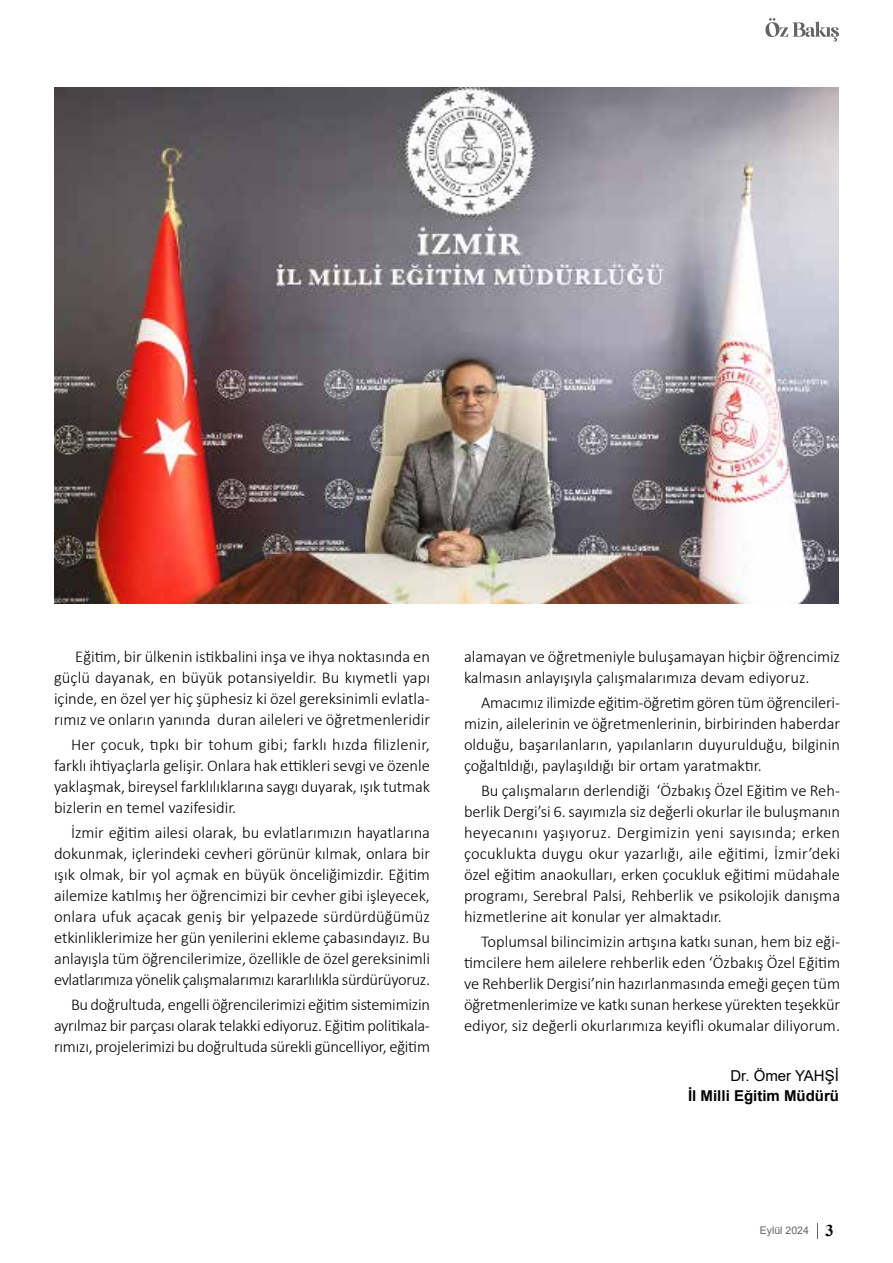
<style>
.page{position:relative;width:893px;height:1263px;background:#fff}
.page>*{position:absolute;margin:0;border:0;box-sizing:border-box;transform-origin:0 0}
.t1{font:300 16.5px/21px "Calibri";color:#000;text-align:justify}
.t2{font:700 15px "Arial";color:#000}
.t3{font:15px "Arial";color:#000}
.t4{font:10.5px "Arial";color:#646363}
.s1{font-family:"Times New Roman";font-weight:700;font-size:16.5px;color:#000}
</style>
<div class="page">
<svg style="left:765px;top:18px;width:74px;height:24px"></svg>
<svg style="left:817px;top:1223px;width:1px;height:16px"></svg>
<img style="left:54px;top:87px;width:785px;height:517px">
<p class="t1" style="left:54px;top:645px;width:378px;text-indent:21px">Eğitim, bir ülkenin istikbalini inşa ve ihya noktasında en güçlü dayanak, en büyük potansiyeldir. Bu kıymetli yapı içinde, en özel yer hiç şüphesiz ki özel gereksinimli evlatla&shy;rımız ve onların yanında duran aileleri ve öğretmenleridir</p>
<p class="t1" style="left:54px;top:734px;width:378px;text-indent:17px">Her çocuk, tıpkı bir tohum gibi; farklı hızda filizlenir, farklı ihtiyaçlarla gelişir. Onlara hak ettikleri sevgi ve özenle yaklaşmak, bireysel farklılıklarına saygı duyarak, ışık tutmak bizlerin en temel vazifesidir.</p>
<p class="t1" style="left:54px;top:822px;width:378px;text-indent:17px">İzmir eğitim ailesi olarak, bu evlatlarımızın hayatlarına dokunmak, içlerindeki cevheri görünür kılmak, onlara bir ışık olmak, bir yol açmak en büyük önceliğimizdir. Eğitim ailemize katılmış her öğrencimizi bir cevher gibi işleyecek, onlara ufuk açacak geniş bir yelpazede sürdürdüğümüz etkinliklerimize her gün yenilerini ekleme çabasındayız. Bu anlayışla tüm öğrencilerimize, özellikle de özel gereksinimli evlatlarımıza yönelik çalışmalarımızı kararlılıkla sürdürüyoruz.</p>
<p class="t1" style="left:54px;top:994px;width:378px;text-indent:17px">Bu doğrultuda, engelli öğrencilerimizi eğitim sistemimizin ayrılmaz bir parçası olarak telakki ediyoruz. Eğitim politikala&shy;rımızı, projelerimizi bu doğrultuda sürekli güncelliyor, eğitim</p>
<p class="t1" style="left:464px;top:645px;width:378px">alamayan ve öğretmeniyle buluşamayan hiçbir öğrencimiz kalmasın anlayışıyla çalışmalarımıza devam ediyoruz.</p>
<p class="t1" style="left:464px;top:692px;width:378px;text-indent:17px">Amacımız ilimizde eğitim -öğretim gören tüm öğrencileri&shy;mizin, ailelerinin ve öğretmenlerinin, birbirinden haberdar olduğu, başarılanların, yapılanların duyurulduğu, bilginin çoğaltıldığı, paylaşıldığı bir ortam yaratmaktır.</p>
<p class="t1" style="left:464px;top:780px;width:378px;text-indent:17px">Bu çalışmaların derlendiği ‘Özbakış Özel Eğitim ve Reh&shy;berlik Dergi’si 6. sayımızla siz değerli okurlar ile buluşmanın heyecanını yaşıyoruz. Dergimizin yeni sayısında; erken çocuklukta duygu okur yazarlığı, aile eğitimi, İzmir’deki özel eğitim anaokulları, erken çocukluk eğitimi müdahale programı, Serebral Palsi, Rehberlik ve psikolojik danışma hizmetlerine ait konular yer almaktadır.</p>
<p class="t1" style="left:464px;top:931px;width:378px;text-indent:17px">Toplumsal bilincimizin artışına katkı sunan, hem biz eği&shy;timcilere hem ailelere rehberlik eden ‘Özbakış Özel Eğitim ve Rehberlik Dergisi’nin hazırlanmasında emeği geçen tüm öğretmenlerimize ve katkı sunan herkese yürekten teşekkür ediyor, siz değerli okurlarımıza keyifli okumalar diliyorum.</p>
<p class="t3" style="left:730px;top:1065px;width:110px">Dr. Ömer YAHŞİ</p>
<p class="t2" style="left:688px;top:1085px;width:152px">İl Milli Eğitim Müdürü</p>
<p class="t4" style="left:760px;top:1223px;width:75px">Eylül 2024 <span class="s1">3</span></p>
</div>
